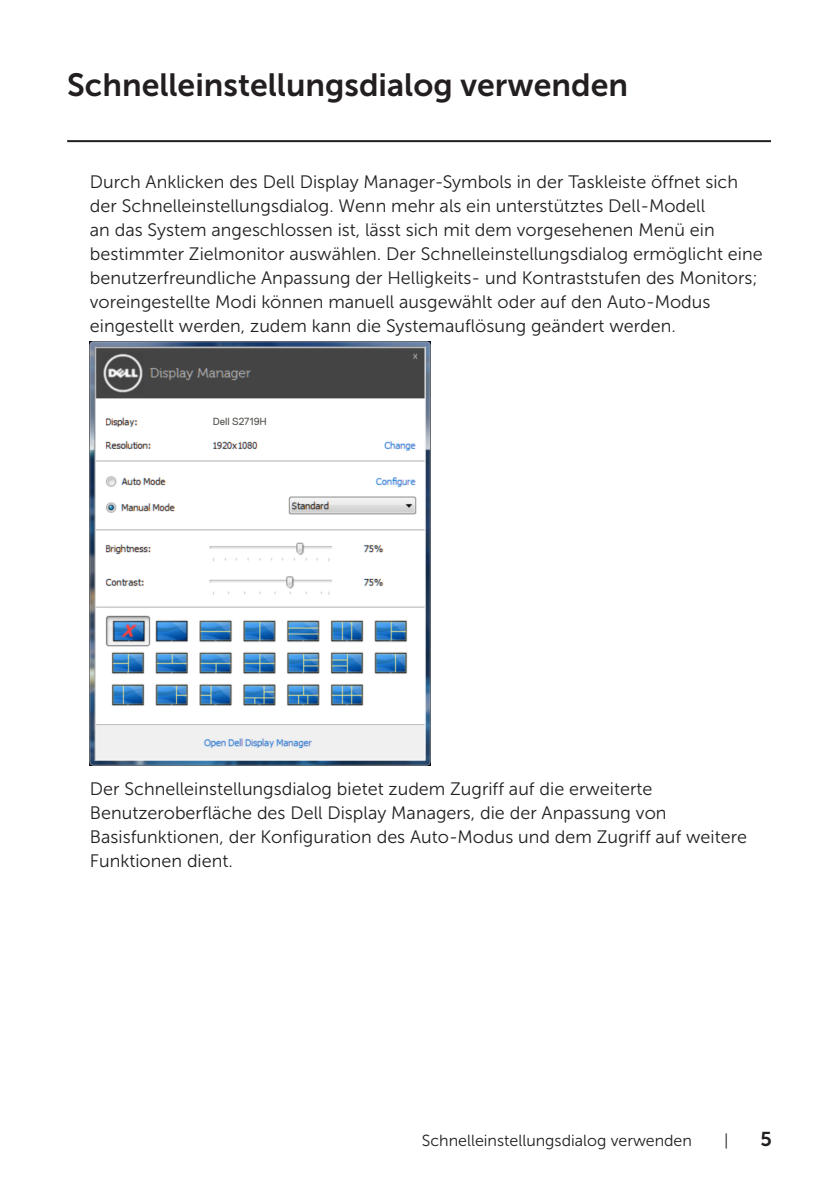
<style>
.page{position:relative;width:840px;height:1191px;background:#fff}
.page>*{position:absolute;margin:0;border:0;box-sizing:border-box;transform-origin:0 0}
.Head_1{font:32px "Museo Sans For Dell 700";color:#231f20}
.t1{font:20px "Museo Sans For Dell 700";color:#231f20}
.Paragraph{font:18px/24px "Museo Sans For Dell 300";color:#231f20}
.t2{font:16px "Museo Sans For Dell 300";color:#231f20}
.t3{font:10.4px "Dell Replica";color:#585853}
</style>
<div class="page">
<hr style="left:67px;top:140px;width:703px;height:2px;background:#231f20">
<img style="left:90px;top:341px;width:340px;height:424px">
<div style="left:204px;top:414px;width:72px;height:14px;background:#fff"></div>
<p class="Head_1" style="left:67px;top:67px;width:562px">Schnelleinstellungsdialog verwenden</p>
<p class="Paragraph" style="left:90px;top:169px;width:674px">Durch Anklicken des Dell Display Manager-Symbols in der Taskleiste öffnet sich der Schnelleinstellungsdialog. Wenn mehr als ein unterstütztes Dell-Modell<br>an das System angeschlossen ist, lässt sich mit dem vorgesehenen Menü ein bestimmter Zielmonitor auswählen. Der Schnelleinstellungsdialog ermöglicht eine benutzerfreundliche Anpassung der Helligkeits- und Kontraststufen des Monitors; voreingestellte Modi können manuell ausgewählt oder auf den Auto-Modus eingestellt werden, zudem kann die Systemauflösung geändert werden.</p>
<p class="t3" style="left:213px;top:416px;width:56px">Dell S2719H</p>
<p class="Paragraph" style="left:90px;top:777px;width:658px">Der Schnelleinstellungsdialog bietet zudem Zugriff auf die erweiterte Benutzeroberfläche des Dell Display Managers, die der Anpassung von Basisfunktionen, der Konfiguration des Auto-Modus und dem Zugriff auf weitere Funktionen dient.</p>
<p class="t2" style="left:421px;top:1131px;width:271px">Schnelleinstellungsdialog verwenden</p>
<p class="t2" style="left:723px;top:1131px;width:6px">|</p>
<p class="t1" style="left:760px;top:1127px;width:13px">5</p>
</div>
